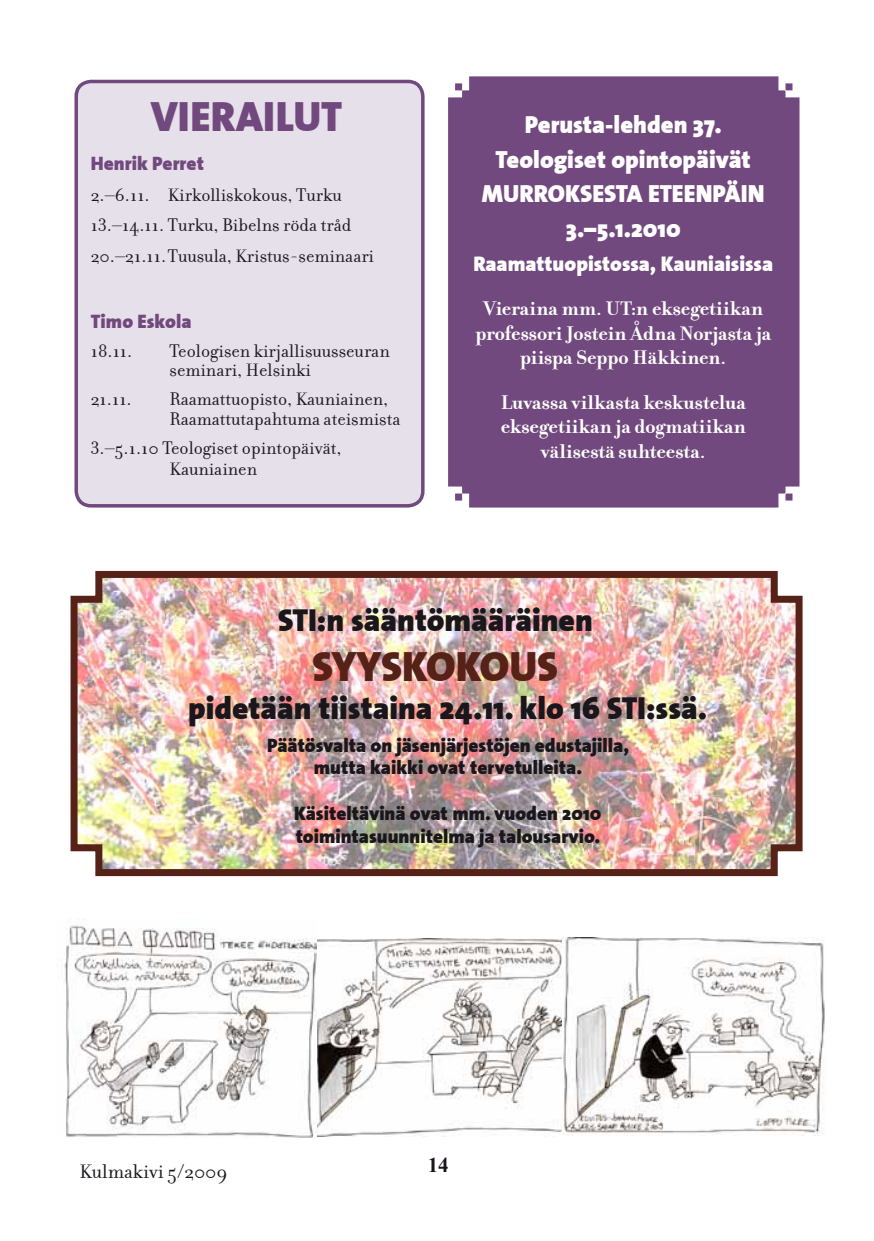
<style>
.page{position:relative;width:874px;height:1241px;background:#fff}
.page>*{position:absolute;margin:0;border:0;box-sizing:border-box;transform-origin:0 0}
.t1{font:42px "The Sans Black Plain";color:#562217}
.t2{font:42px "The Sans Black Plain";color:#72497e}
.t3{font:31.5px "The Sans Black Plain";color:#1a171c}
.t4{font:24.5px/34.5px "The Sans Black Plain";color:#fff;text-align:center}
.t5{font:700 21px/24.5px "Filosofia";letter-spacing:.005em;color:#fff;text-align:center}
.t6{font:21px "The Sans Black Plain";color:#fff}
.t7{font:21px "Filosofia";color:#1a171c}
.t8{font:700 21px "Times New Roman";color:#1a171c}
.t9{font:19.25px/31px "Filosofia";color:#1a171c}
.t10{font:19.25px/22.8px "The Sans Black Plain";color:#1a171c;text-align:center}
.t11{font:19.25px "The Sans Black Plain";letter-spacing:.005em;color:#72497e}
</style>
<div class="page">
<div style="left:76px;top:81px;width:346px;height:424px;background:#e6e0ea;border-radius:15px"></div>
<div style="left:74px;top:80px;width:350px;height:427px;border:4px solid #72497e;border-radius:15px"></div>
<img style="left:316px;top:938px;width:254px;height:198px">
<img style="left:562px;top:937px;width:263px;height:198px">
<img style="left:64px;top:919px;width:252px;height:217px">
<div style="left:448px;top:76px;width:351px;height:431px;background:#72497e"></div>
<img style="left:70px;top:570px;width:733px;height:307px">
<h1 class="t2" style="left:151px;top:81px;width:193px">VIERAILUT</h1>
<p class="t11" style="left:91px;top:147px;width:115px">Henrik Perret</p>
<p class="t9" style="left:91px;top:179px;width:285px">2.–6.11. Kirkolliskokous, Turku<br>13.–14.11. Turku, Bibelns röda tråd<br>20.–21.11.Tuusula, Kristus-seminaari</p>
<p class="t11" style="left:91px;top:305px;width:102px">Timo Eskola</p>
<p class="t9" style="left:91px;top:336px;width:43px">18.11.</p>
<p class="t9" style="left:169px;top:341px;width:221px;line-height:19.2px">Teologisen kirjallisuusseuran seminari, Helsinki</p>
<p class="t9" style="left:91px;top:384px;width:42px">21.11.</p>
<p class="t9" style="left:169px;top:390px;width:232px;line-height:19.2px">Raamattuopisto, Kauniainen,<br>Raamattutapahtuma ateismista</p>
<p class="t9" style="left:91px;top:437px;width:252px;line-height:21px;text-align:center">3.–5.1.10 Teologiset opintopäivät,<br>Kauniainen</p>
<p class="t4" style="left:481px;top:107px;width:284px">Perusta-lehden 37.<br>Teologiset opintopäivät<br>MURROKSESTA ETEENPÄIN<br>3.–5.1.2010</p>
<p class="t6" style="left:473px;top:246px;width:301px">Raamattuopistossa, Kauniaisissa</p>
<p class="t5" style="left:475px;top:297px;width:297px">Vieraina mm. UT:n eksegetiikan professori Jostein Ådna Norjasta ja piispa Seppo Häkkinen.</p>
<p class="t5" style="left:500px;top:390px;width:246px">Luvassa vilkasta keskustelua eksegetiikan ja dogmatiikan välisestä suhteesta.</p>
<h2 class="t3" style="left:277px;top:593px;width:316px">STI:n sääntömääräinen</h2>
<h1 class="t1" style="left:312px;top:631px;width:247px">SYYSKOKOUS</h1>
<h2 class="t3" style="left:188px;top:681px;width:520px">pidetään tiistaina 24.11. klo 16 STI:ssä.</h2>
<p class="t10" style="left:267px;top:733px;width:363px">Päätösvalta on jäsenjärjestöjen edustajilla, mutta kaikki ovat tervetulleita.</p>
<p class="t10" style="left:294px;top:801px;width:308px;text-align:left">Käsiteltävinä ovat mm. vuoden 2010 toimintasuunnitelma ja talousarvio.</p>
<p class="t7" style="left:79px;top:1159px;width:149px">Kulmakivi 5/2009</p>
<p class="t8" style="left:427px;top:1149px;width:23px">14</p>
</div>
